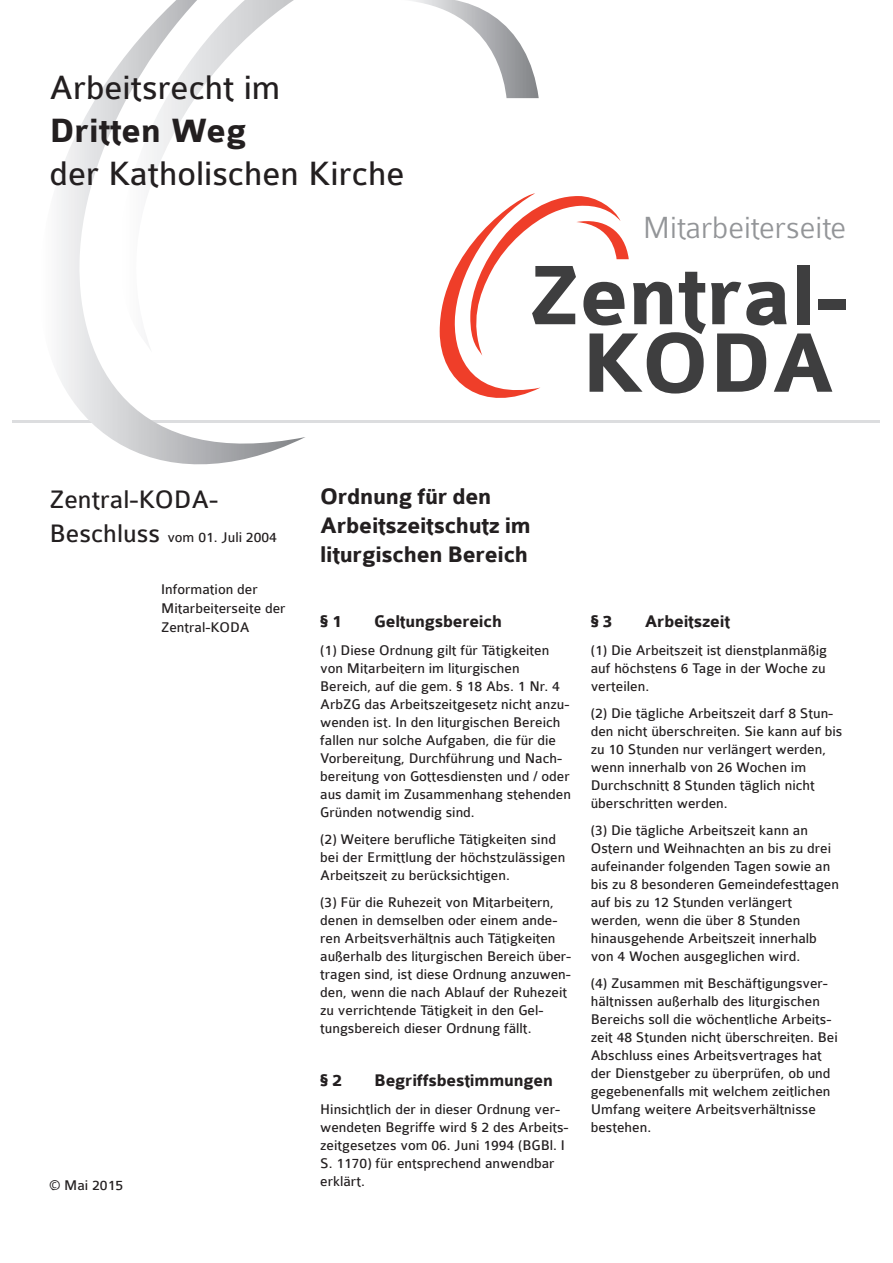
<style>
.page{position:relative;width:893px;height:1263px;background:#fff}
.page>*{position:absolute;margin:0;border:0;box-sizing:border-box;transform-origin:0 0}
.t1{font:36px "Colaborate";color:#231f20}
.t2{font:700 36px "Colaborate";color:#231f20}
.t3{font:300 32.7px "Colaborate";color:#939598}
.t4{font:27px "Colaborate";color:#231f20}
.t5{font:700 24px/28.8px "Colaborate";letter-spacing:-.01em;color:#231f20}
.t6{font:700 18px "Colaborate";letter-spacing:-.01em;color:#231f20}
.t7{font:15px/18px "Colaborate";color:#231f20}
.s1{font-size:27px}
</style>
<div class="page">
<hr style="left:13px;top:420px;width:867px;height:3px;background:#dcdddf">
<svg style="left:59px;top:63px;width:246px;height:401px"></svg>
<svg style="left:517px;top:39px;width:22px;height:59px"></svg>
<svg style="left:120px;top:0;width:397px;height:353px"></svg>
<div style="left:438px;top:193px;width:410px;height:205px;background:#fff"></div>
<div style="left:818px;top:300px;width:28px;height:10px;background:#3e3e3f"></div>
<svg style="left:440px;top:193px;width:392px;height:205px"></svg>
<h1 class="t1" style="left:50px;top:69px;width:232px">Arbeitsrecht im</h1>
<h1 class="t2" style="left:50px;top:112px;width:198px">Dritten Weg</h1>
<h1 class="t1" style="left:50px;top:155px;width:356px">der Katholischen Kirche</h1>
<h2 class="t3" style="left:643px;top:210px;width:205px">Mitarbeiterseite</h2>
<h3 class="t4" style="left:50px;top:485px;width:170px">Zentral-KODA-</h3>
<p class="t7" style="left:50px;top:529px;width:229px"><span class="s1">Beschluss</span> vom 01. Juli 2004</p>
<p class="t7" style="left:161px;top:580px;width:126px;line-height:18.9px">Information der<br>Mitarbeiterseite der<br>Zentral-KODA</p>
<p class="t7" style="left:50px;top:1176px;width:75px">© Mai 2015</p>
<h3 class="t5" style="left:320px;top:483px;width:212px">Ordnung für den<br>Arbeitszeitschutz im liturgischen Bereich</h3>
<p class="t6" style="left:320px;top:612px;width:23px">§1</p>
<p class="t6" style="left:374px;top:612px;width:129px">Geltungsbereich</p>
<p class="t7" style="left:320px;top:642px;width:252px">(1) Diese Ordnung gilt für Tätigkeiten von Mitarbeitern im liturgischen Bereich, auf die gem. § 18 Abs. 1 Nr. 4<br>ArbZG das Arbeitszeitgesetz nicht anzu&shy;wenden ist. In den liturgischen Bereich fallen nur solche Aufgaben, die für die Vorbereitung, Durchführung und Nach&shy;bereitung von Gottesdiensten und / oder aus damit im Zusammenhang stehenden Gründen notwendig sind.</p>
<p class="t7" style="left:320px;top:831px;width:247px">(2) Weitere berufliche Tätigkeiten sind bei der Ermittlung der höchstzulässigen<br>Arbeitszeit zu berücksichtigen.</p>
<p class="t7" style="left:320px;top:894px;width:253px">(3) Für die Ruhezeit von Mitarbeitern, denen in demselben oder einem ande&shy;ren Arbeitsverhältnis auch Tätigkeiten außerhalb des liturgischen Bereich über&shy;tragen sind, ist diese Ordnung anzuwen&shy;den, wenn die nach Ablauf der Ruhezeit zu verrichtende Tätigkeit in den Gel&shy;tungsbereich dieser Ordnung fällt.</p>
<p class="t6" style="left:320px;top:1071px;width:23px">§2</p>
<p class="t6" style="left:374px;top:1071px;width:180px">Begriffsbestimmungen</p>
<p class="t7" style="left:320px;top:1101px;width:250px">Hinsichtlich der in dieser Ordnung ver&shy;wendeten Begriffe wird § 2 des Arbeits&shy;zeitgesetzes vom 06. Juni 1994 (BGBl. I<br>S. 1170) für entsprechend anwendbar erklärt.</p>
<p class="t6" style="left:591px;top:612px;width:23px">§3</p>
<p class="t6" style="left:645px;top:612px;width:87px">Arbeitszeit</p>
<p class="t7" style="left:591px;top:641px;width:238px;text-align:justify">(1) Die Arbeitszeit ist dienstplanmäßig auf höchstens 6 Tage in der Woche zu verteilen.</p>
<p class="t7" style="left:591px;top:704px;width:253px">(2) Die tägliche Arbeitszeit darf 8 Stun&shy;den nicht überschreiten. Sie kann auf bis zu 10 Stunden nur verlängert werden, wenn innerhalb von 26 Wochen im Durchschnitt 8 Stunden täglich nicht überschritten werden.</p>
<p class="t7" style="left:591px;top:821px;width:250px">(3) Die tägliche Arbeitszeit kann an Ostern und Weihnachten an bis zu drei aufeinander folgenden Tagen sowie an bis zu 8 besonderen Gemeindefesttagen auf bis zu 12 Stunden verlängert werden, wenn die über 8 Stunden hinausgehende Arbeitszeit innerhalb von 4 Wochen ausgeglichen wird.</p>
<p class="t7" style="left:591px;top:974px;width:249px">(4) Zusammen mit Beschäftigungsver&shy;hältnissen außerhalb des liturgischen Bereichs soll die wöchentliche Arbeits&shy;zeit 48 Stunden nicht überschreiten. Bei Abschluss eines Arbeitsvertrages hat der Dienstgeber zu überprüfen, ob und gegebenenfalls mit welchem zeitlichen Umfang weitere Arbeitsverhältnisse bestehen.</p>
</div>
